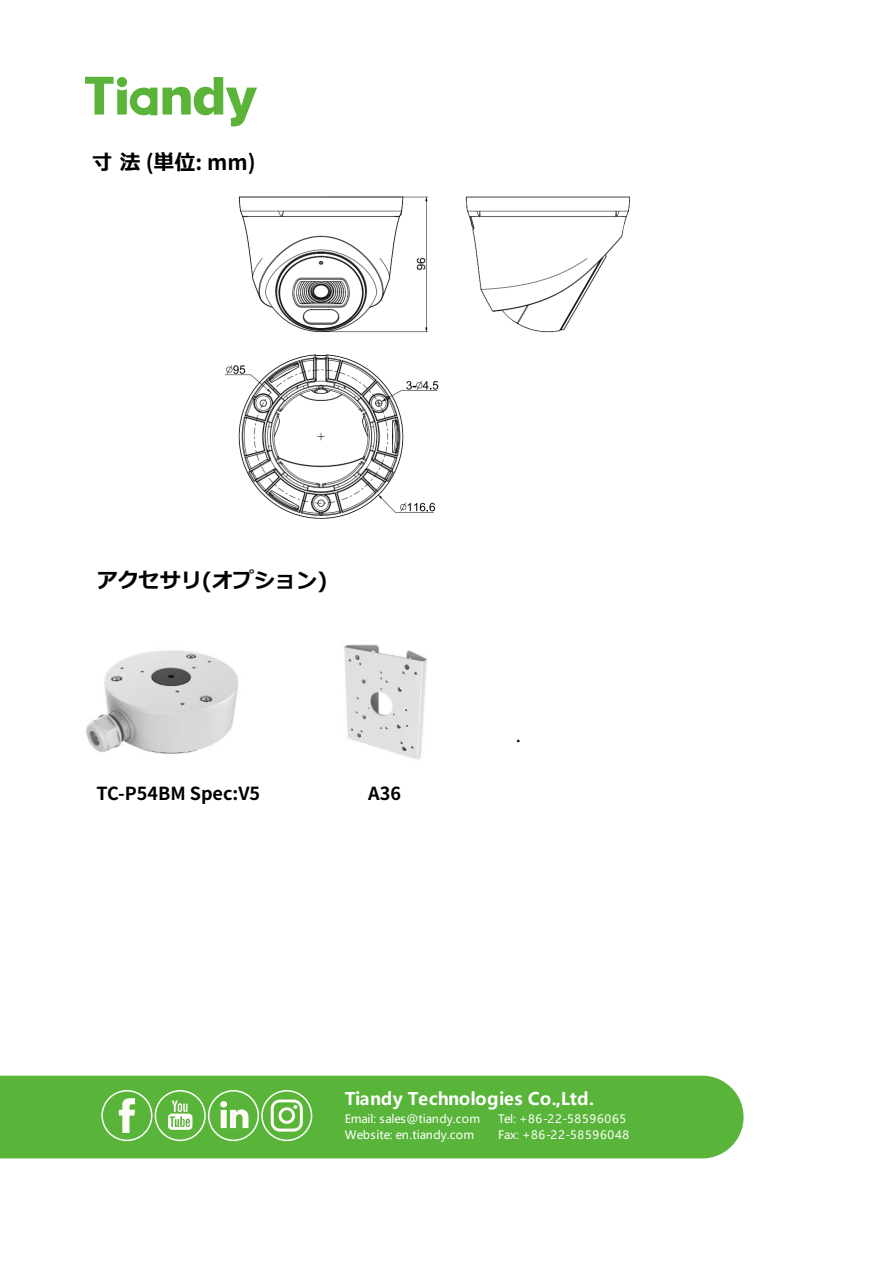
<style>
.page{position:relative;width:893px;height:1263px;background:#fff}
.page>*{position:absolute;margin:0;border:0;box-sizing:border-box;transform-origin:0 0}
.t1{font:700 21px "Meiryo";color:#000}
.t2{font:700 21px "Source Han Sans CN";color:#000}
.t3{font:700 18px "Source Han Sans CN";color:#000}
.t4{font:700 17.25px "Microsoft Ya Hei";letter-spacing:.005em;color:#fff}
.t5{font:700 13.5px "Source Han Sans CN";color:#000}
.t6{font:11.55px/15.8px "Microsoft Ya Hei";letter-spacing:.015em;color:#fff}
.t7{font:11.55px/16px "Microsoft Ya Hei";letter-spacing:.065em;color:#fff}
.s1{font-family:"Meiryo"}
</style>
<div class="page">
<svg style="left:85px;top:77px;width:172px;height:49px"></svg>
<div style="left:0;top:1076px;width:743px;height:82px;background:#58b539"></div>
<div style="left:101px;top:1090px;width:51px;height:51px;border:2px solid #fff;border-radius:50%"></div>
<svg style="left:119px;top:1098px;width:16px;height:35px"></svg>
<div style="left:155px;top:1090px;width:51px;height:51px;border:2px solid #fff;border-radius:50%"></div>
<svg style="left:168px;top:1100px;width:24px;height:30px"></svg>
<div style="left:208px;top:1090px;width:51px;height:51px;border:2px solid #fff;border-radius:50%"></div>
<svg style="left:220px;top:1101px;width:28px;height:27px"></svg>
<div style="left:261px;top:1090px;width:51px;height:51px;border:2px solid #fff;border-radius:50%"></div>
<svg style="left:271px;top:1099px;width:32px;height:33px"></svg>
<img style="left:86px;top:650px;width:153px;height:104px">
<img style="left:344px;top:644px;width:83px;height:116px">
<img style="left:225px;top:196px;width:405px;height:323px">
<h1 class="t2" style="left:92px;top:150px;width:165px"><span class="s1">寸 法</span> (<span class="s1">単位</span>: mm)</h1>
<h1 class="t1" style="left:97px;top:566px;width:232px">アクセサリ(オプション)</h1>
<h2 class="t3" style="left:96px;top:783px;width:165px">TC-P54BM Spec:V5</h2>
<h2 class="t3" style="left:368px;top:783px;width:34px">A36</h2>
<p class="t5" style="left:514px;top:734px;width:9px">·</p>
<h3 class="t4" style="left:345px;top:1087px;width:251px">Tiandy Technologies Co.,Ltd.</h3>
<p class="t6" style="left:345px;top:1110px;width:137px">Email: sales@tiandy.com<br>Website: en.tiandy.com</p>
<p class="t7" style="left:498px;top:1110px;width:133px">Tel: +86-22-58596065<br>Fax: +86-22-58596048</p>
</div>
